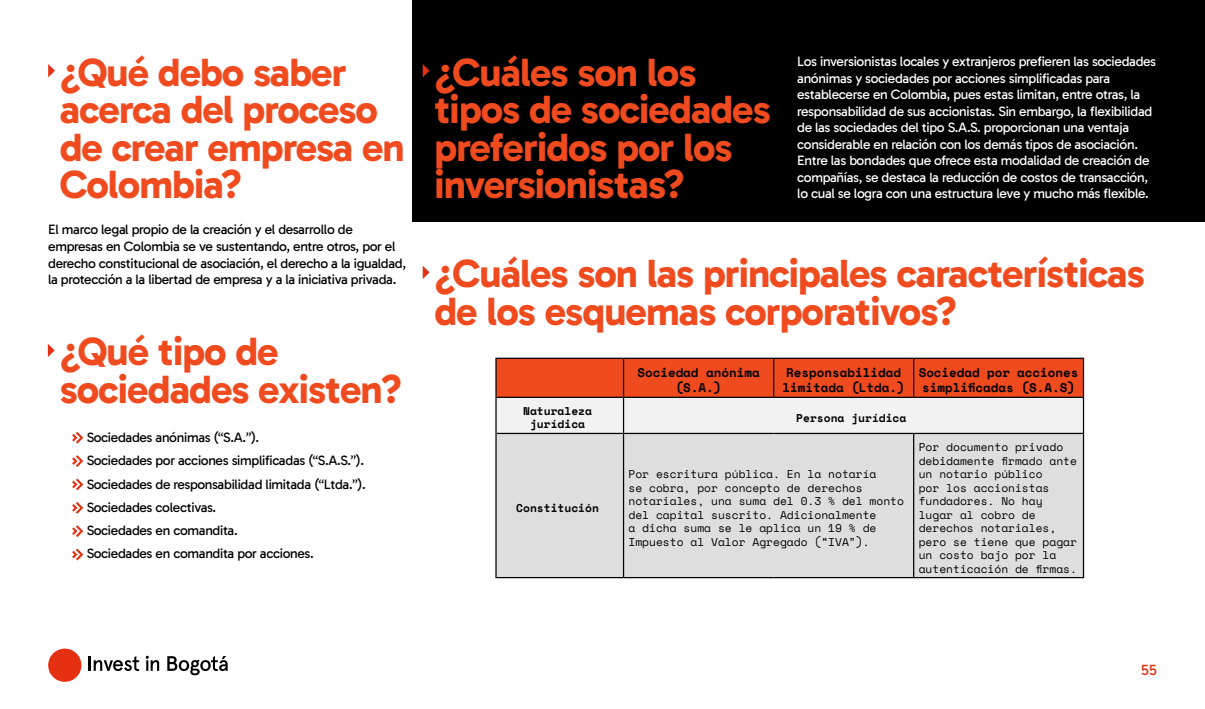
<style>
.page{position:relative;width:1205px;height:709px;background:#fff}
.page>*{position:absolute;margin:0;border:0;box-sizing:border-box;transform-origin:0 0}
.t1{font:700 40px/37.5px "Gabarito";letter-spacing:-.02em;color:#f04a1f}
.t2{font:15px "Gabarito";color:#e53012}
.t3{font:13.75px/16.5px "Gabarito";letter-spacing:-.025em;color:#fff}
.t4{font:13.75px/23.1px "Gabarito";letter-spacing:-.025em;color:#020203}
.t5{font:700 12.5px/15px "Space Mono";color:#020203;text-align:center}
.t6{font:11.25px/13.5px "Space Mono";color:#000}
.t7{font:700 11.25px/13.5px "Space Mono";color:#020203;text-align:center}
</style>
<div class="page">
<svg style="left:89px;top:656px;width:50px;height:15px"></svg>
<svg style="left:146px;top:655px;width:13px;height:16px"></svg>
<svg style="left:167px;top:656px;width:61px;height:19px"></svg>
<div style="left:48px;top:648px;width:33px;height:34px;background:#e53012;border-radius:50%"></div>
<div style="left:413px;top:0;width:792px;height:221px;background:#000"></div>
<svg style="left:48px;top:64px;width:7px;height:13px"></svg>
<svg style="left:423px;top:64px;width:6px;height:13px"></svg>
<svg style="left:423px;top:266px;width:6px;height:13px"></svg>
<svg style="left:48px;top:344px;width:7px;height:13px"></svg>
<svg style="left:72px;top:432px;width:11px;height:11px"></svg>
<svg style="left:72px;top:455px;width:11px;height:12px"></svg>
<svg style="left:72px;top:478px;width:11px;height:12px"></svg>
<svg style="left:72px;top:502px;width:11px;height:12px"></svg>
<svg style="left:72px;top:525px;width:11px;height:12px"></svg>
<svg style="left:72px;top:548px;width:11px;height:12px"></svg>
<svg style="left:497px;top:359px;width:586px;height:74px"></svg>
<div style="left:497px;top:434px;width:586px;height:143px;background:#dedede"></div>
<hr style="left:495px;top:397px;width:128px;height:1px;background:#020203">
<hr style="left:623px;top:397px;width:151px;height:1px;background:#020203">
<hr style="left:774px;top:397px;width:139px;height:1px;background:#020203">
<hr style="left:913px;top:397px;width:171px;height:1px;background:#020203">
<hr style="left:495px;top:358px;width:128px;height:1px;background:#000">
<hr style="left:623px;top:358px;width:151px;height:1px;background:#000">
<hr style="left:774px;top:358px;width:139px;height:1px;background:#000">
<hr style="left:913px;top:358px;width:171px;height:1px;background:#000">
<hr style="left:913px;top:359px;width:1px;height:38px;background:#000">
<hr style="left:1083px;top:359px;width:1px;height:38px;background:#000">
<hr style="left:913px;top:434px;width:1px;height:143px;background:#000">
<hr style="left:1083px;top:433px;width:1px;height:144px;background:#000">
<hr style="left:495px;top:359px;width:2px;height:38px;background:#020203">
<hr style="left:623px;top:359px;width:1px;height:38px;background:#020203">
<hr style="left:495px;top:398px;width:2px;height:35px;background:#020203">
<hr style="left:623px;top:398px;width:1px;height:35px;background:#020203">
<hr style="left:495px;top:433px;width:2px;height:144px;background:#020203">
<hr style="left:623px;top:434px;width:1px;height:143px;background:#020203">
<hr style="left:773px;top:359px;width:1px;height:38px;background:#000">
<hr style="left:1083px;top:398px;width:1px;height:35px;background:#000">
<hr style="left:497px;top:433px;width:126px;height:1px;background:#020203">
<hr style="left:623px;top:433px;width:151px;height:1px;background:#020203">
<hr style="left:774px;top:433px;width:139px;height:1px;background:#020203">
<hr style="left:913px;top:433px;width:170px;height:1px;background:#020203">
<hr style="left:495px;top:577px;width:128px;height:1px;background:#020203">
<hr style="left:623px;top:577px;width:151px;height:1px;background:#020203">
<hr style="left:774px;top:577px;width:139px;height:1px;background:#020203">
<hr style="left:913px;top:577px;width:171px;height:1px;background:#020203">
<h1 class="t1" style="left:60px;top:53px;width:347px">¿Qué debo saber acerca del proceso de crear empresa en<br>Colombia?</h1>
<h1 class="t1" style="left:434px;top:53px;width:338px">¿Cuáles son los tipos de sociedades preferidos por los inversionistas?</h1>
<p class="t3" style="left:797px;top:53px;width:360px">Los inversionistas locales y extranjeros prefieren las sociedades anónimas y sociedades por acciones simplificadas para establecerse en Colombia, pues estas limitan, entre otras, la responsabilidad de sus accionistas. Sin embargo, la flexibilidad de las sociedades del tipo S.A.S. proporcionan una ventaja considerable en relación con los demás tipos de asociación.<br>Entre las bondades que ofrece esta modalidad de creación de compañías, se destaca la reducción de costos de transacción, lo cual se logra con una estructura leve y mucho más flexible.</p>
<p class="t4" style="left:48px;top:222px;width:359px;line-height:16.5px">El marco legal propio de la creación y el desarrollo de empresas en Colombia se ve sustentando, entre otros, por el derecho constitucional de asociación, el derecho a la igualdad, la protección a la libertad de empresa y a la iniciativa privada.</p>
<h1 class="t1" style="left:60px;top:333px;width:344px">¿Qué tipo de sociedades existen?</h1>
<p class="t4" style="left:87px;top:426px;width:280px">Sociedades anónimas (“S.A.”).<br>Sociedades por acciones simplificadas (“S.A.S.”).<br>Sociedades de responsabilidad limitada (“Ltda.”).<br>Sociedades colectivas.<br>Sociedades en comandita.<br>Sociedades en comandita por acciones.</p>
<h1 class="t1" style="left:434px;top:255px;width:712px">¿Cuáles son las principales características de los esquemas corporativos?</h1>
<p class="t5" style="left:637px;top:365px;width:124px">Sociedad anónima (S.A.)</p>
<p class="t5" style="left:782px;top:365px;width:124px">Responsabilidad limitada (Ltda.)</p>
<p class="t5" style="left:918px;top:365px;width:161px;text-align:left">Sociedad por acciones simplificadas (S.A.S)</p>
<p class="t7" style="left:523px;top:404px;width:70px">Naturaleza jurídica</p>
<p class="t7" style="left:796px;top:410px;width:112px">Persona jurídica</p>
<p class="t7" style="left:516px;top:500px;width:84px">Constitución</p>
<p class="t6" style="left:628px;top:467px;width:277px">Por escritura pública. En la notaría<br>se cobra, por concepto de derechos notariales, una suma del 0.3 % del monto del capital suscrito. Adicionalmente<br>a dicha suma se le aplica un 19 % de Impuesto al Valor Agregado (“IVA”).</p>
<p class="t6" style="left:918px;top:440px;width:160px">Por documento privado debidamente firmado ante un notario público<br>por los accionistas fundadores. No hay lugar al cobro de derechos notariales, pero se tiene que pagar un costo bajo por la autenticación de firmas.</p>
<p class="t2" style="left:1141px;top:660px;width:17px">55</p>
</div>
